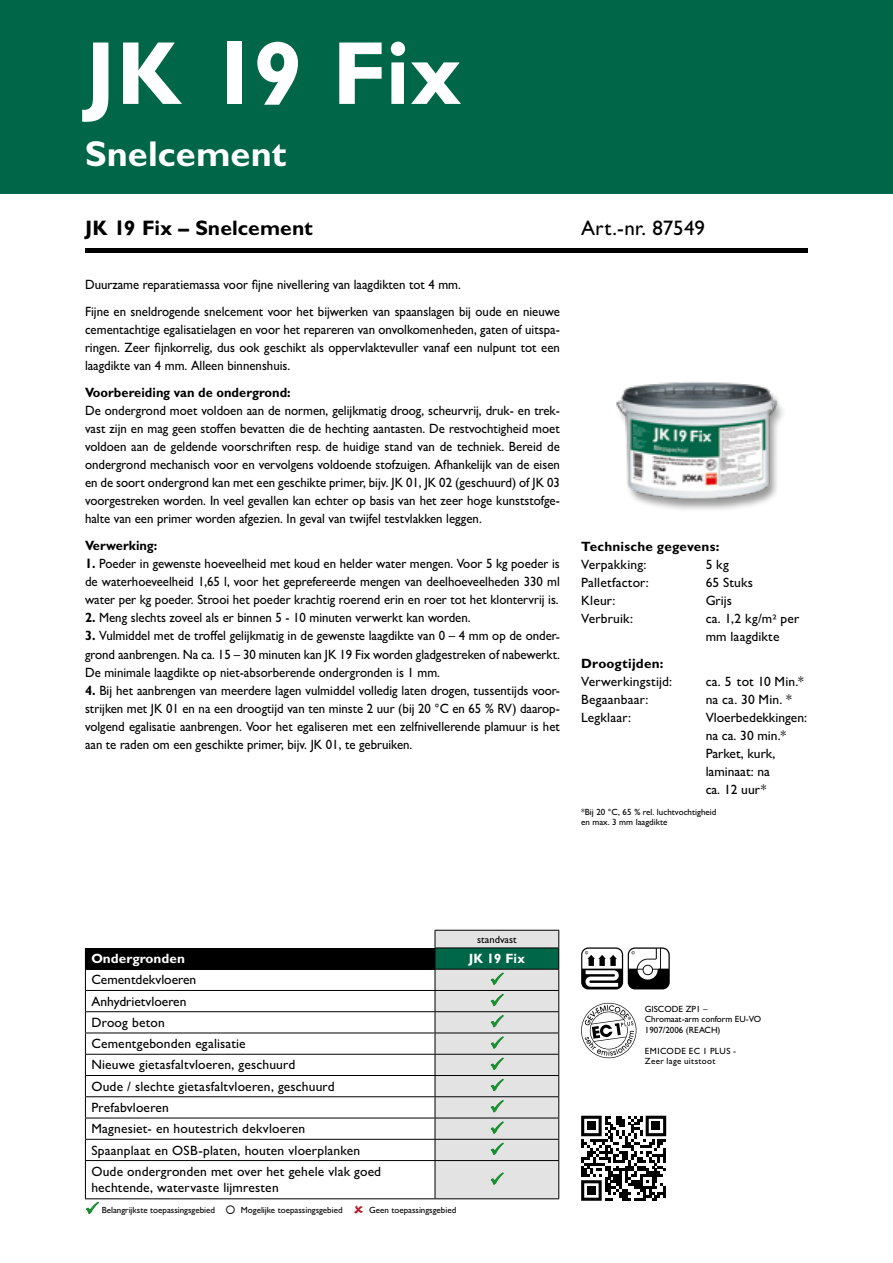
<style>
.page{position:relative;width:893px;height:1263px;background:#fff}
.page>*{position:absolute;margin:0;border:0;box-sizing:border-box;transform-origin:0 0}
.t1{font:700 90px "Gill Sans MT Pro";letter-spacing:-.005em;color:#fff}
.t2{font:700 36px "Gill Sans MT Pro";color:#fff}
.t3{font:700 21px "Gill Sans MT Pro";color:#000}
.t4{font:500 21px "Gill Sans MT Pro";letter-spacing:.01em;color:#000}
.t5{font:500 13.5px/18px "Gill Sans MT Pro";color:#000;text-align:justify;scale:.95 1}
.t6{font:500 13.5px/18px "Gill Sans MT Pro";color:#000}
.t7{font:700 13.5px "Gill Sans MT Pro";color:#000;scale:.95 1}
.t8{font:700 13.5px "Gill Sans MT Pro";color:#000}
.t9{font:700 13.5px "Gill Sans MT Pro";color:#fff}
.t10{font:500 10.5px "Gill Sans MT Pro";color:#000}
.t11{font:500 9px/10.5px "Gill Sans MT Pro";color:#000}
.t12{font:500 9px/10.5px "Gill Sans MT Pro";letter-spacing:.04em;color:#000}
.s1{font-weight:700}
.s2{color:#158c2e}
</style>
<div class="page">
<img style="left:616px;top:382px;width:167px;height:128px">
<div style="left:85px;top:948px;width:350px;height:21px;background:#000"></div>
<hr style="left:85px;top:969px;width:350px;height:1px;background:#000">
<hr style="left:85px;top:990px;width:350px;height:1px;background:#000">
<hr style="left:85px;top:1011px;width:350px;height:1px;background:#000">
<hr style="left:85px;top:1032px;width:350px;height:1px;background:#000">
<hr style="left:85px;top:1054px;width:350px;height:1px;background:#000">
<hr style="left:85px;top:1075px;width:350px;height:1px;background:#000">
<hr style="left:85px;top:1096px;width:350px;height:1px;background:#000">
<hr style="left:85px;top:1118px;width:350px;height:1px;background:#000">
<hr style="left:85px;top:1139px;width:350px;height:1px;background:#000">
<svg style="left:85px;top:970px;width:1px;height:190px"></svg>
<hr style="left:85px;top:1160px;width:350px;height:1px;background:#000">
<hr style="left:85px;top:1161px;width:1px;height:37px;background:#000">
<hr style="left:85px;top:1198px;width:350px;height:1px;background:#000">
<div style="left:0;top:0;width:893px;height:193px;background:#006648"></div>
<svg style="left:581px;top:947px;width:89px;height:42px"></svg>
<hr style="left:85px;top:249px;width:723px;height:4px;background:#000">
<svg style="left:581px;top:1003px;width:55px;height:55px"></svg>
<svg style="left:581px;top:1116px;width:85px;height:85px"></svg>
<div style="left:587px;top:1121px;width:9px;height:9px;background:#000"></div>
<div style="left:651px;top:1121px;width:9px;height:9px;background:#000"></div>
<div style="left:587px;top:1186px;width:9px;height:9px;background:#000"></div>
<svg style="left:435px;top:930px;width:124px;height:269px;background:#c3cbc9"></svg>
<h1 class="t1" style="left:85px;top:18px;width:378px">JK 19 Fix</h1>
<h2 class="t2" style="left:85px;top:131px;width:203px">Snelcement</h2>
<h3 class="t3" style="left:85px;top:215px;width:229px">JK 19 Fix – Snelcement</h3>
<p class="t5" style="left:85px;top:271px;width:501px;line-height:27px">Duurzame reparatiemassa voor fijne nivellering van laagdikten tot 4 mm.<br>Fijne en sneldrogende snelcement voor het bijwerken van spaanslagen bij oude en nieuwe</p>
<p class="t5" style="left:85px;top:321px;width:501px">cementachtige egalisatielagen en voor het repareren van onvolkomenheden, gaten of uitspa&shy;ringen. Zeer fijnkorrelig, dus ook geschikt als oppervlaktevuller vanaf een nulpunt tot een laagdikte van 4 mm. Alleen binnenshuis.</p>
<p class="t7" style="left:85px;top:385px;width:218px">Voorbereiding van de ondergrond:</p>
<p class="t5" style="left:85px;top:402px;width:501px">De ondergrond moet voldoen aan de normen, gelijkmatig droog, scheurvrij, druk- en trek&shy;vast zijn en mag geen stoffen bevatten die de hechting aantasten. De restvochtigheid moet voldoen aan de geldende voorschriften resp. de huidige stand van de techniek. Bereid de ondergrond mechanisch voor en vervolgens voldoende stofzuigen. Afhankelijk van de eisen en de soort ondergrond kan met een geschikte primer, bijv. JK 01, JK 02 (geschuurd) of JK 03 voorgestreken worden. In veel gevallen kan echter op basis van het zeer hoge kunststofge&shy;halte van een primer worden afgezien. In geval van twijfel testvlakken leggen.</p>
<p class="t7" style="left:85px;top:538px;width:78px">Verwerking:</p>
<p class="t5" style="left:85px;top:555px;width:501px"><span class="s1">1.</span> Poeder in gewenste hoeveelheid met koud en helder water mengen. Voor 5 kg poeder is de waterhoeveelheid 1,65 l, voor het geprefereerde mengen van deelhoeveelheden 330 ml water per kg poeder. Strooi het poeder krachtig roerend erin en roer tot het klontervrij is.</p>
<p class="t5" style="left:85px;top:609px;width:407px"><span class="s1">2.</span> Meng slechts zoveel als er binnen 5 - 10 minuten verwerkt kan worden.</p>
<p class="t5" style="left:85px;top:627px;width:501px"><span class="s1">3.</span> Vulmiddel met de troffel gelijkmatig in de gewenste laagdikte van 0 – 4 mm op de onder&shy;grond aanbrengen. Na ca. 15 – 30 minuten kan JK 19 Fix worden gladgestreken of nabewerkt.<br>De minimale laagdikte op niet-absorberende ondergronden is 1 mm.</p>
<p class="t5" style="left:85px;top:681px;width:501px"><span class="s1">4.</span> Bij het aanbrengen van meerdere lagen vulmiddel volledig laten drogen, tussentijds voor&shy;strijken met JK 01 en na een droogtijd van ten minste 2 uur (bij 20 °C en 65 % RV) daarop&shy;volgend egalisatie aanbrengen. Voor het egaliseren met een zelfnivellerende plamuur is het aan te raden om een geschikte primer, bijv. JK 01, te gebruiken.</p>
<h3 class="t4" style="left:581px;top:216px;width:125px">Art.-nr. 87549</h3>
<p class="t8" style="left:581px;top:538px;width:140px">Technische gegevens:</p>
<p class="t6" style="left:581px;top:555px;width:67px">Verpakking:</p>
<p class="t6" style="left:706px;top:555px;width:25px">5 kg</p>
<p class="t6" style="left:581px;top:573px;width:69px">Palletfactor:</p>
<p class="t6" style="left:706px;top:573px;width:49px">65 Stuks</p>
<p class="t6" style="left:581px;top:591px;width:36px">Kleur:</p>
<p class="t6" style="left:706px;top:591px;width:28px">Grijs</p>
<p class="t6" style="left:581px;top:609px;width:53px">Verbruik:</p>
<p class="t6" style="left:706px;top:609px;width:95px">ca. 1,2 kg/m² per mm laagdikte</p>
<p class="t8" style="left:581px;top:655px;width:84px">Droogtijden:</p>
<p class="t6" style="left:581px;top:672px;width:92px">Verwerkingstijd:</p>
<p class="t6" style="left:706px;top:672px;width:100px">ca. 5 tot 10 Min.*</p>
<p class="t6" style="left:581px;top:690px;width:69px">Begaanbaar:</p>
<p class="t6" style="left:706px;top:690px;width:88px">na ca. 30 Min. *</p>
<p class="t6" style="left:581px;top:708px;width:51px">Legklaar:</p>
<p class="t6" style="left:706px;top:708px;width:103px">Vloerbedekkingen: na ca. 30 min.*<br>Parket, kurk, laminaat: na<br>ca. 12 uur*</p>
<p class="t11" style="left:581px;top:806px;width:137px">*Bij 20 °C, 65 % rel. luchtvochtigheid en max. 3 mm laagdikte</p>
<p class="t10" style="left:477px;top:933px;width:41px">standvast</p>
<p class="t9" style="left:91px;top:950px;width:95px">Ondergronden</p>
<p class="t9" style="left:469px;top:950px;width:58px">JK 19 Fix</p>
<p class="t6" style="left:91px;top:971px;width:106px">Cementdekvloeren</p>
<p class="t6" style="left:91px;top:992px;width:96px">Anhydrietvloeren</p>
<p class="t6" style="left:91px;top:1013px;width:75px">Droog beton</p>
<p class="t6" style="left:91px;top:1034px;width:156px">Cementgebonden egalisatie</p>
<p class="t6" style="left:91px;top:1056px;width:205px">Nieuwe gietasfaltvloeren, geschuurd</p>
<p class="t6" style="left:91px;top:1077px;width:245px">Oude / slechte gietasfaltvloeren, geschuurd</p>
<p class="t6" style="left:91px;top:1098px;width:79px">Prefabvloeren</p>
<p class="t6" style="left:91px;top:1119px;width:215px">Magnesiet- en houtestrich dekvloeren</p>
<p class="t6" style="left:91px;top:1141px;width:270px">Spaanplaat en OSB-platen, houten vloerplanken</p>
<p class="t6" style="left:91px;top:1163px;width:291px;line-height:16.2px">Oude ondergronden met over het gehele vlak goed hechtende, watervaste lijmresten</p>
<p class="t11" style="left:85px;top:1204px;width:259px"><span class="s2">✓</span> Belangrijkste toepassingsgebied ○ Mogelijke toepassingsgebied</p>
<p class="t11" style="left:369px;top:1204px;width:89px">Geen toepassingsgebied</p>
<p class="t11" style="left:645px;top:1003px;width:118px">GISCODE ZP1 –<br>Chromaat-arm conform EU-VO<br>1907/2006 (REACH)</p>
<p class="t12" style="left:645px;top:1045px;width:93px">EMICODE EC 1 PLUS -<br>Zeer lage uitstoot</p>
</div>
